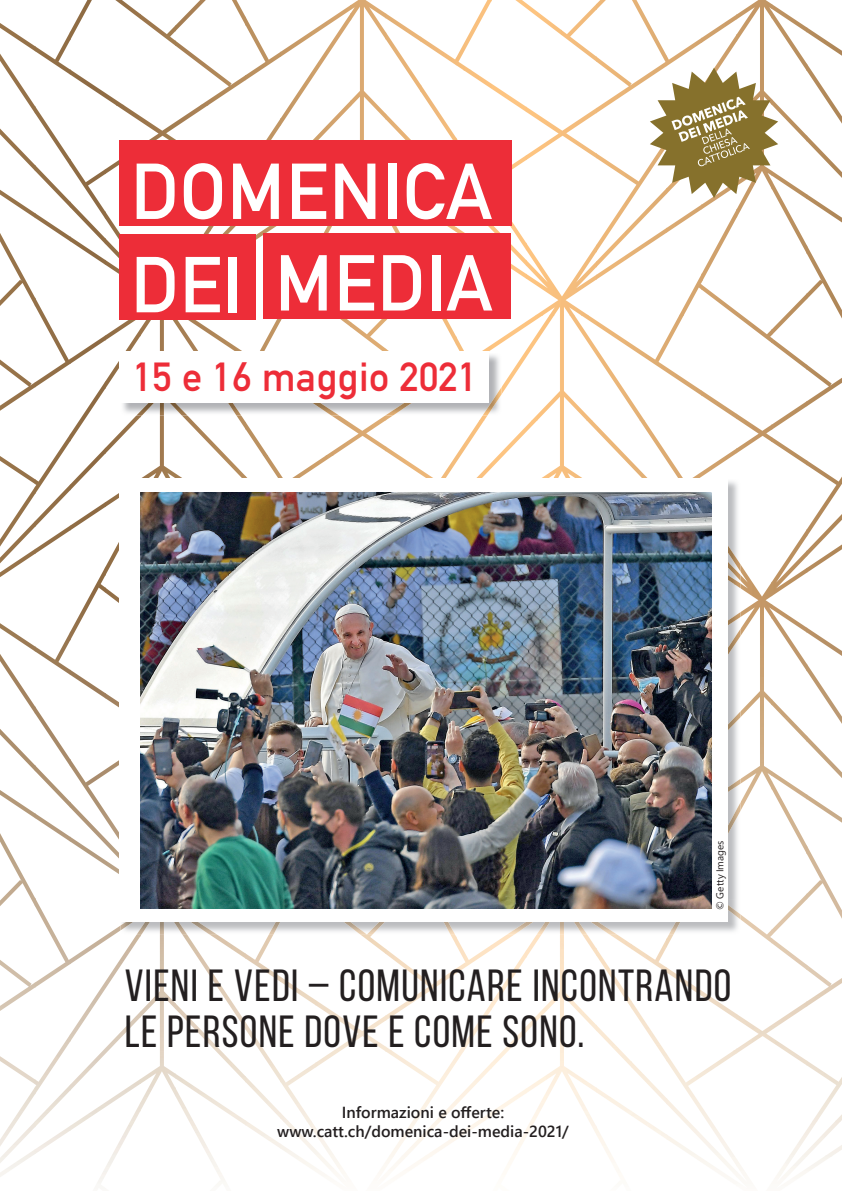
<style>
.page{position:relative;width:842px;height:1191px;background:#fff}
.page>*{position:absolute;margin:0;border:0;box-sizing:border-box;transform-origin:0 0}
.t1{font:45px/46px "Bebas Neue";letter-spacing:.03em;color:#231f20}
.t2{font:700 40px "DIN Alternate";letter-spacing:.01em;color:#ed2d38}
.t3{font:600 16px/19px "Segoe UI";color:#231f20;text-align:center}
.t4{font:10px "Segoe UI";letter-spacing:.01em;color:#231f20}
</style>
<div class="page">
<img style="left:0;top:1056px;width:35px;height:121px">
<img style="left:71px;top:926px;width:70px;height:258px">
<img style="left:176px;top:934px;width:69px;height:248px">
<img style="left:281px;top:1121px;width:65px;height:55px">
<img style="left:492px;top:934px;width:34px;height:231px">
<img style="left:597px;top:934px;width:34px;height:237px">
<img style="left:667px;top:1051px;width:69px;height:126px">
<img style="left:35px;top:632px;width:36px;height:522px">
<img style="left:245px;top:934px;width:36px;height:215px">
<img style="left:386px;top:1051px;width:106px;height:105px">
<img style="left:526px;top:934px;width:71px;height:203px">
<img style="left:631px;top:940px;width:36px;height:199px">
<img style="left:789px;top:1121px;width:53px;height:35px">
<img style="left:140px;top:934px;width:36px;height:177px">
<img style="left:280px;top:1062px;width:36px;height:59px">
<img style="left:806px;top:1061px;width:36px;height:60px">
<img style="left:315px;top:1000px;width:71px;height:67px">
<img style="left:736px;top:1002px;width:71px;height:63px">
<img style="left:385px;top:949px;width:36px;height:102px">
<img style="left:456px;top:936px;width:36px;height:115px">
<img style="left:702px;top:991px;width:35px;height:60px">
<img style="left:0;top:959px;width:36px;height:52px">
<img style="left:280px;top:976px;width:36px;height:29px">
<img style="left:420px;top:934px;width:36px;height:63px">
<img style="left:666px;top:934px;width:36px;height:62px">
<img style="left:806px;top:460px;width:36px;height:546px">
<img style="left:360px;top:934px;width:26px;height:20px">
<img style="left:771px;top:529px;width:36px;height:441px">
<img style="left:740px;top:914px;width:32px;height:29px">
<img style="left:0;top:456px;width:36px;height:451px">
<img style="left:70px;top:758px;width:49px;height:117px">
<img style="left:740px;top:564px;width:32px;height:247px">
<img style="left:105px;top:693px;width:14px;height:15px">
<img style="left:70px;top:335px;width:36px;height:363px">
<img style="left:105px;top:213px;width:36px;height:391px">
<img style="left:35px;top:299px;width:36px;height:255px">
<img style="left:140px;top:319px;width:105px;height:159px">
<img style="left:245px;top:456px;width:87px;height:22px">
<img style="left:386px;top:421px;width:351px;height:57px">
<img style="left:772px;top:4px;width:35px;height:461px">
<img style="left:245px;top:421px;width:23px;height:35px">
<img style="left:325px;top:415px;width:61px;height:41px">
<img style="left:736px;top:414px;width:36px;height:39px">
<img style="left:0;top:359px;width:36px;height:52px">
<img style="left:385px;top:13px;width:36px;height:407px">
<img style="left:456px;top:316px;width:245px;height:105px">
<img style="left:701px;top:390px;width:36px;height:29px">
<img style="left:806px;top:27px;width:36px;height:379px">
<img style="left:245px;top:18px;width:35px;height:333px">
<img style="left:351px;top:319px;width:35px;height:32px">
<img style="left:280px;top:5px;width:71px;height:322px">
<img style="left:420px;top:37px;width:36px;height:308px">
<img style="left:702px;top:280px;width:70px;height:63px">
<img style="left:0;top:23px;width:36px;height:284px">
<img style="left:527px;top:244px;width:69px;height:72px">
<img style="left:667px;top:38px;width:35px;height:278px">
<img style="left:71px;top:160px;width:35px;height:105px">
<img style="left:211px;top:225px;width:35px;height:9px">
<img style="left:456px;top:70px;width:71px;height:209px">
<img style="left:596px;top:0;width:71px;height:280px">
<img style="left:701px;top:15px;width:36px;height:265px">
<img style="left:35px;top:31px;width:36px;height:211px">
<img style="left:196px;top:225px;width:15px;height:9px">
<img style="left:350px;top:0;width:36px;height:140px">
<img style="left:736px;top:0;width:36px;height:218px">
<img style="left:105px;top:105px;width:102px;height:69px">
<img style="left:526px;top:107px;width:71px;height:53px">
<img style="left:70px;top:70px;width:54px;height:36px">
<img style="left:175px;top:0;width:71px;height:106px">
<img style="left:70px;top:0;width:22px;height:70px">
<img style="left:140px;top:14px;width:36px;height:32px">
<img style="left:456px;top:0;width:35px;height:70px">
<img style="left:561px;top:4px;width:36px;height:58px">
<img style="left:115px;top:0;width:26px;height:19px">
<img style="left:491px;top:0;width:71px;height:35px">
<img style="left:120px;top:353px;width:382px;height:62px">
<div style="left:119px;top:351px;width:370px;height:52px;background:#fff"></div>
<svg style="left:650px;top:68px;width:128px;height:130px"></svg>
<img style="left:728px;top:549px;width:12px;height:35px">
<img style="left:728px;top:584px;width:12px;height:335px">
<img style="left:258px;top:922px;width:69px;height:12px">
<img style="left:671px;top:922px;width:35px;height:12px">
<img style="left:499px;top:922px;width:34px;height:12px">
<img style="left:603px;top:922px;width:34px;height:12px">
<img style="left:120px;top:922px;width:69px;height:12px">
<img style="left:533px;top:922px;width:70px;height:12px">
<img style="left:189px;top:922px;width:31px;height:12px">
<img style="left:396px;top:922px;width:59px;height:12px">
<img style="left:327px;top:922px;width:69px;height:12px">
<svg style="left:669px;top:928px;width:3px;height:6px"></svg>
<div style="left:119px;top:478px;width:609px;height:443px;background:#fff"></div>
<div style="left:119px;top:234px;width:136px;height:85px;background:#ed2d38"></div>
<div style="left:119px;top:140px;width:392px;height:85px;background:#ed2d38"></div>
<svg style="left:137px;top:164px;width:38px;height:55px"></svg>
<svg style="left:184px;top:163px;width:38px;height:56px"></svg>
<svg style="left:233px;top:164px;width:46px;height:55px"></svg>
<svg style="left:292px;top:164px;width:34px;height:55px"></svg>
<svg style="left:335px;top:164px;width:40px;height:55px"></svg>
<div style="left:388px;top:164px;width:9px;height:55px;background:#fff"></div>
<svg style="left:407px;top:163px;width:85px;height:56px"></svg>
<svg style="left:137px;top:257px;width:38px;height:55px"></svg>
<svg style="left:186px;top:257px;width:34px;height:55px"></svg>
<div style="left:229px;top:257px;width:8px;height:55px;background:#fff"></div>
<div style="left:264px;top:234px;width:247px;height:85px;background:#ed2d38"></div>
<svg style="left:281px;top:255px;width:46px;height:55px"></svg>
<svg style="left:340px;top:255px;width:34px;height:55px"></svg>
<svg style="left:383px;top:255px;width:38px;height:55px"></svg>
<div style="left:432px;top:255px;width:8px;height:55px;background:#fff"></div>
<svg style="left:447px;top:255px;width:45px;height:55px"></svg>
<img style="left:140px;top:493px;width:572px;height:415px">
<h2 class="t2" style="left:133px;top:347px;width:346px">15 e 16 maggio 2021</h2>
<p class="t4" style="left:712px;top:909px;width:71px;rotate:-90deg">© Getty Images</p>
<h1 class="t1" style="left:125px;top:961px;width:608px">VIENI E VEDI – COMUNICARE INCONTRANDO<br>LE PERSONE DOVE E COME SONO.</h1>
<p class="t3" style="left:277px;top:1102px;width:293px">Informazioni e offerte: www.catt.ch/domenica-dei-media-2021/</p>
</div>
